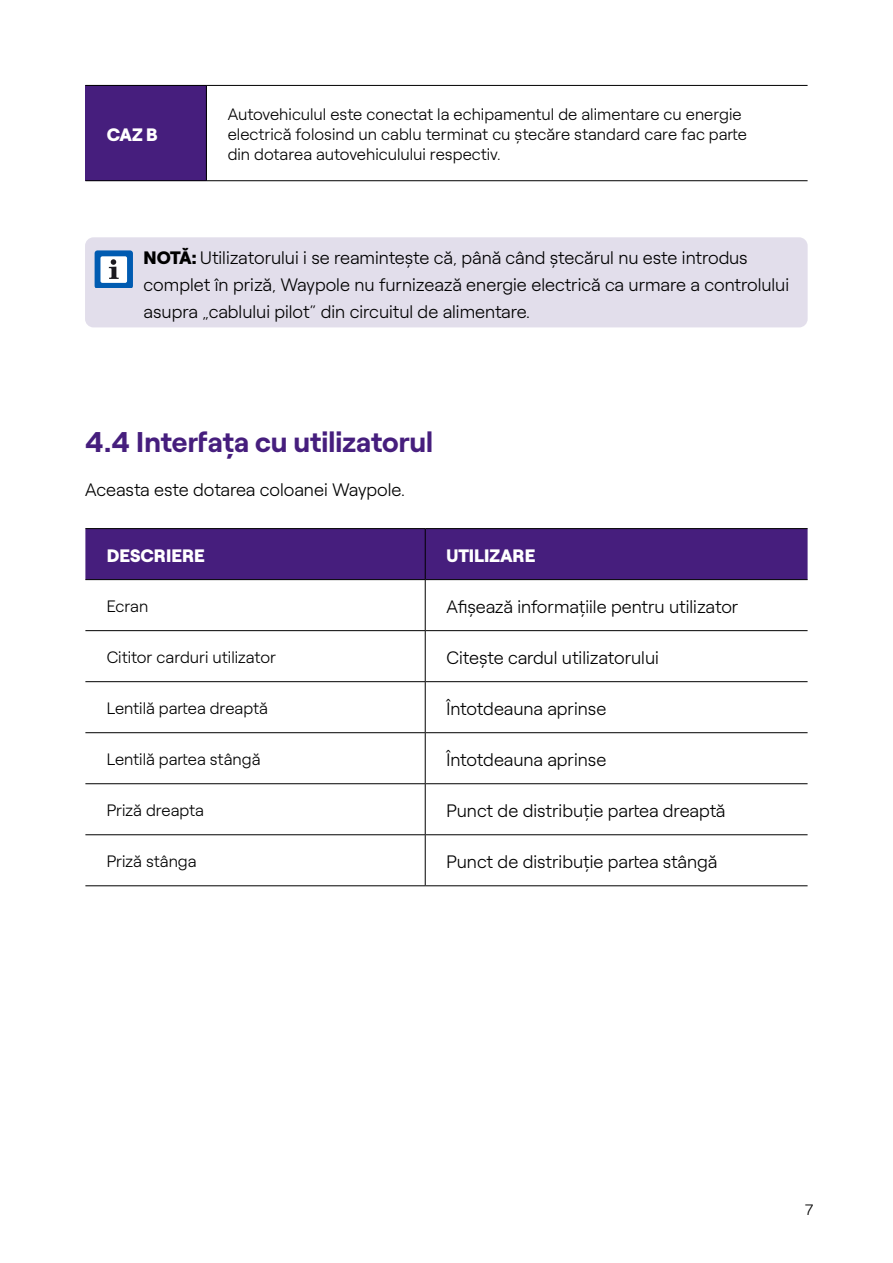
<style>
.page{position:relative;width:893px;height:1263px;background:#fff}
.page>*{position:absolute;margin:0;border:0;box-sizing:border-box;transform-origin:0 0}
.t1{font:700 28.5px "Roobert ENEL";letter-spacing:-.005em;color:#461e7d}
.t2{font:300 18px/27px "Roobert ENEL";color:#000}
.t3{font:900 18px "Roobert ENEL";color:#fff}
.t4{font:300 16.5px/19.8px "Roobert ENEL";color:#000}
.t5{font:300 15px "Roobert ENEL";color:#000}
.s1{font-weight:900}
</style>
<div class="page">
<div style="left:85px;top:529px;width:723px;height:50px;background:#461e7d"></div>
<hr style="left:85px;top:528px;width:340px;height:1px;background:#000">
<hr style="left:425px;top:528px;width:383px;height:1px;background:#000">
<hr style="left:425px;top:529px;width:1px;height:50px;background:#000">
<hr style="left:85px;top:579px;width:340px;height:1px;background:#000">
<hr style="left:425px;top:579px;width:383px;height:1px;background:#000">
<hr style="left:425px;top:580px;width:1px;height:50px;background:#000">
<hr style="left:85px;top:630px;width:340px;height:1px;background:#000">
<hr style="left:425px;top:630px;width:383px;height:1px;background:#000">
<hr style="left:425px;top:631px;width:1px;height:50px;background:#000">
<hr style="left:85px;top:681px;width:340px;height:1px;background:#000">
<hr style="left:425px;top:681px;width:383px;height:1px;background:#000">
<hr style="left:425px;top:682px;width:1px;height:50px;background:#000">
<hr style="left:85px;top:732px;width:340px;height:1px;background:#000">
<hr style="left:425px;top:732px;width:383px;height:1px;background:#000">
<hr style="left:425px;top:733px;width:1px;height:50px;background:#000">
<hr style="left:85px;top:783px;width:340px;height:1px;background:#000">
<hr style="left:425px;top:783px;width:383px;height:1px;background:#000">
<hr style="left:425px;top:784px;width:1px;height:50px;background:#000">
<hr style="left:85px;top:834px;width:340px;height:1px;background:#000">
<hr style="left:425px;top:834px;width:383px;height:1px;background:#000">
<hr style="left:425px;top:835px;width:1px;height:50px;background:#000">
<hr style="left:85px;top:885px;width:340px;height:1px;background:#000">
<hr style="left:425px;top:885px;width:383px;height:1px;background:#000">
<div style="left:85px;top:85px;width:121px;height:96px;background:#461e7d"></div>
<hr style="left:85px;top:85px;width:121px;height:1px;background:#000">
<hr style="left:206px;top:85px;width:602px;height:1px;background:#000">
<hr style="left:206px;top:86px;width:1px;height:94px;background:#000">
<hr style="left:85px;top:180px;width:121px;height:1px;background:#000">
<hr style="left:206px;top:180px;width:602px;height:1px;background:#000">
<div style="left:85px;top:237px;width:723px;height:90px;background:#e2deeb;border-radius:9px"></div>
<svg style="left:95px;top:250px;width:38px;height:37px"></svg>
<p class="t3" style="left:107px;top:120px;width:53px">CAZ B</p>
<p class="t4" style="left:228px;top:103px;width:521px">Autovehiculul este conectat la echipamentul de alimentare cu energie electrică folosind un cablu terminat cu ștecăre standard care fac parte din dotarea autovehiculului respectiv.</p>
<p class="t2" style="left:144px;top:243px;width:647px"><span class="s1">NOTĂ:</span> Utilizatorului i se reamintește că, până când ștecărul nu este introdus complet în priză, Waypole nu furnizează energie electrică ca urmare a controlului asupra „cablului pilot” din circuitul de alimentare.</p>
<h1 class="t1" style="left:85px;top:419px;width:349px">4.4 Interfața cu utilizatorul</h1>
<p class="t2" style="left:85px;top:474px;width:321px">Aceasta este dotarea coloanei Waypole.</p>
<p class="t3" style="left:107px;top:541px;width:100px">DESCRIERE</p>
<p class="t3" style="left:446px;top:541px;width:90px">UTILIZARE</p>
<p class="t4" style="left:107px;top:595px;width:43px">Ecran</p>
<p class="t2" style="left:446px;top:592px;width:293px">Afișează informațiile pentru utilizator</p>
<p class="t4" style="left:107px;top:646px;width:171px">Cititor carduri utilizator</p>
<p class="t2" style="left:446px;top:643px;width:214px">Citește cardul utilizatorului</p>
<p class="t4" style="left:107px;top:697px;width:163px">Lentilă partea dreaptă</p>
<p class="t2" style="left:446px;top:694px;width:161px">Întotdeauna aprinse</p>
<p class="t4" style="left:107px;top:748px;width:155px">Lentilă partea stângă</p>
<p class="t2" style="left:446px;top:745px;width:161px">Întotdeauna aprinse</p>
<p class="t4" style="left:107px;top:799px;width:99px">Priză dreapta</p>
<p class="t2" style="left:446px;top:796px;width:280px">Punct de distribuție partea dreaptă</p>
<p class="t4" style="left:107px;top:850px;width:91px">Priză stânga</p>
<p class="t2" style="left:446px;top:847px;width:272px">Punct de distribuție partea stângă</p>
<p class="t5" style="left:805px;top:1199px;width:10px">7</p>
</div>
